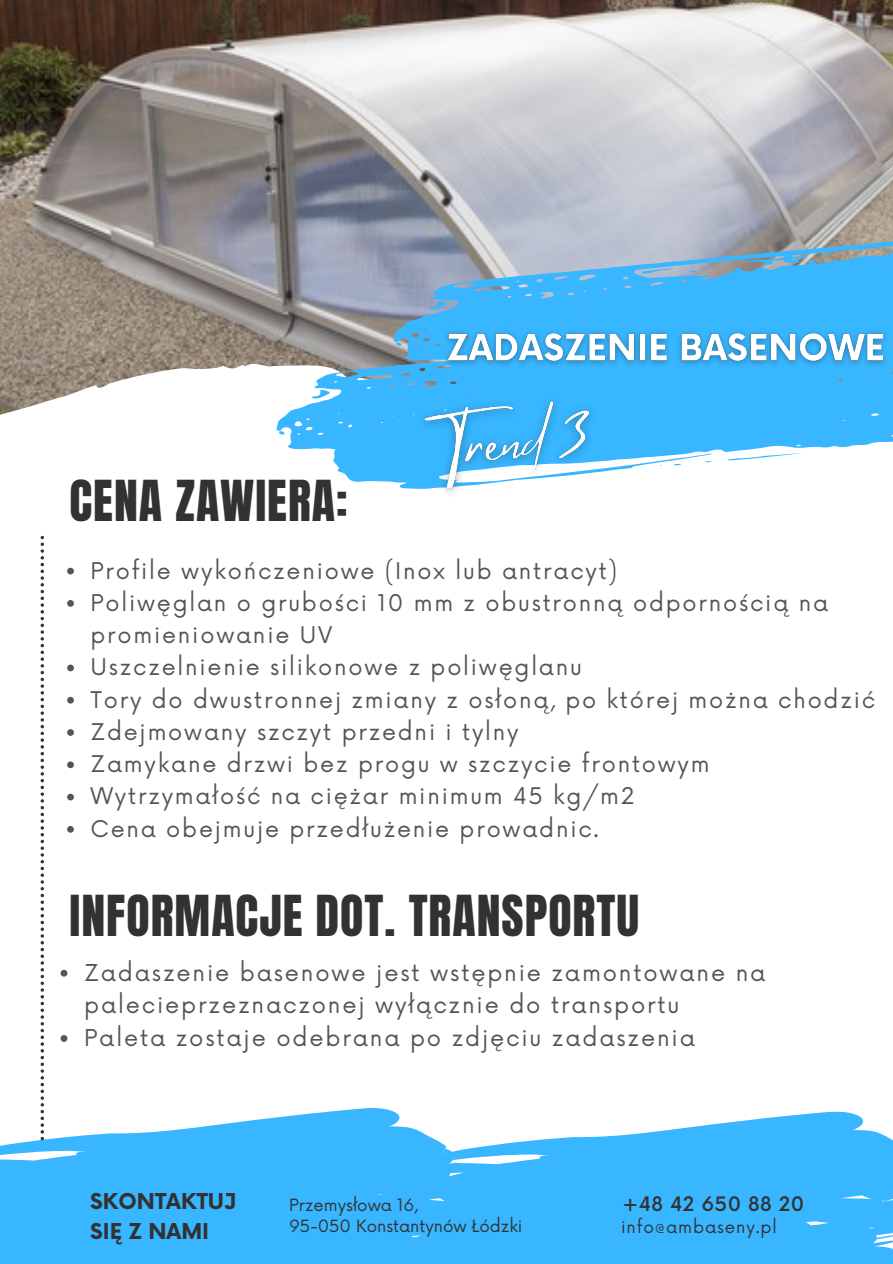
<style>
.page{position:relative;width:893px;height:1264px;background:#fff}
.page>*{position:absolute;margin:0;border:0;box-sizing:border-box;transform-origin:0 0}
.t1{font:48px "Anton";letter-spacing:.02em;color:#323232}
.t2{font:22.65px/32.5px "Now";letter-spacing:.08em;color:#545454}
.t3{font:22.35px/32.2px "Now";letter-spacing:.08em;color:#545454}
.t4{font:700 21.3px "Now";color:#323232}
.t5{font:500 19.5px "Now";letter-spacing:.025em;color:#323232}
.t6{font:16.65px "Now";letter-spacing:.05em;color:#323232}
.t7{font:16.5px "Now";color:#323232}
</style>
<div class="page">
<svg style="left:0;top:1105px;width:384px;height:158px;fill:#38b6ff"></svg>
<svg style="left:41px;top:536px;width:3px;height:604px"></svg>
<img style="left:0;top:0;width:892px;height:415px">
<svg style="left:388px;top:219px;width:504px;height:89px;background:#7db1d4"></svg>
<svg style="left:427px;top:300px;width:20px;height:8px"></svg>
<svg style="left:640px;top:268px;width:34px;height:6px"></svg>
<svg style="left:882px;top:245px;width:10px;height:6px"></svg>
<svg style="left:824px;top:253px;width:9px;height:2px"></svg>
<svg style="left:855px;top:251px;width:8px;height:2px"></svg>
<svg style="left:689px;top:270px;width:7px;height:3px"></svg>
<svg style="left:271px;top:308px;width:621px;height:181px;fill:#38b6ff"></svg>
<svg style="left:727px;top:452px;width:77px;height:9px"></svg>
<svg style="left:310px;top:389px;width:20px;height:10px"></svg>
<svg style="left:278px;top:430px;width:7px;height:5px"></svg>
<svg style="left:673px;top:463px;width:8px;height:2px"></svg>
<svg style="left:289px;top:1109px;width:603px;height:154px;background:#51bfff"></svg>
<svg style="left:67px;top:567px;width:7px;height:7px"></svg>
<svg style="left:67px;top:600px;width:7px;height:6px"></svg>
<svg style="left:67px;top:664px;width:7px;height:7px"></svg>
<svg style="left:67px;top:697px;width:7px;height:6px"></svg>
<svg style="left:67px;top:729px;width:7px;height:7px"></svg>
<svg style="left:67px;top:761px;width:7px;height:7px"></svg>
<svg style="left:67px;top:793px;width:7px;height:7px"></svg>
<svg style="left:67px;top:826px;width:7px;height:6px"></svg>
<svg style="left:61px;top:969px;width:6px;height:7px"></svg>
<svg style="left:61px;top:1035px;width:6px;height:6px"></svg>
<img style="left:438px;top:325px;width:453px;height:46px">
<img style="left:410px;top:388px;width:198px;height:105px">
<p class="t1" style="left:70px;top:466px;width:279px">CENA ZAWIERA:</p>
<p class="t3" style="left:90px;top:555px;width:528px">Profile wykończeniowe (Inox lub antracyt)</p>
<p class="t3" style="left:90px;top:587px;width:739px">Poliwęglan o grubości 10 mm z obustronną odpornością na promieniowanie UV</p>
<p class="t3" style="left:90px;top:652px;width:493px">Uszczelnienie silikonowe z poliwęglanu</p>
<p class="t3" style="left:90px;top:684px;width:786px">Tory do dwustronnej zmiany z osłoną, po której można chodzić</p>
<p class="t3" style="left:90px;top:716px;width:430px">Zdejmowany szczyt przedni i tylny</p>
<p class="t3" style="left:90px;top:749px;width:620px">Zamykane drzwi bez progu w szczycie frontowym</p>
<h2 class="t3" style="left:90px;top:781px;width:545px">Wytrzymałość na ciężar minimum 45 kg/m2</h2>
<p class="t3" style="left:90px;top:813px;width:510px">Cena obejmuje przedłużenie prowadnic.</p>
<p class="t1" style="left:70px;top:881px;width:571px">INFORMACJE DOT. TRANSPORTU</p>
<h5 class="t2" style="left:84px;top:957px;width:682px">Zadaszenie basenowe jest wstępnie zamontowane na palecieprzeznaczonej wyłącznie do transportu</h5>
<p class="t2" style="left:84px;top:1022px;width:612px">Paleta zostaje odebrana po zdjęciu zadaszenia</p>
<p class="t4" style="left:90px;top:1190px;width:148px">SKONTAKTUJ</p>
<p class="t5" style="left:622px;top:1193px;width:183px">+48 42 650 88 20</p>
<p class="t4" style="left:90px;top:1219px;width:120px">SIĘ Z NAMI</p>
<p class="t7" style="left:289px;top:1195px;width:130px">Przemysłowa 16,</p>
<p class="t7" style="left:289px;top:1216px;width:235px">95-050 Konstantynów Łódzki</p>
<h2 class="t6" style="left:621px;top:1217px;width:157px">info@ambaseny.pl</h2>
</div>
